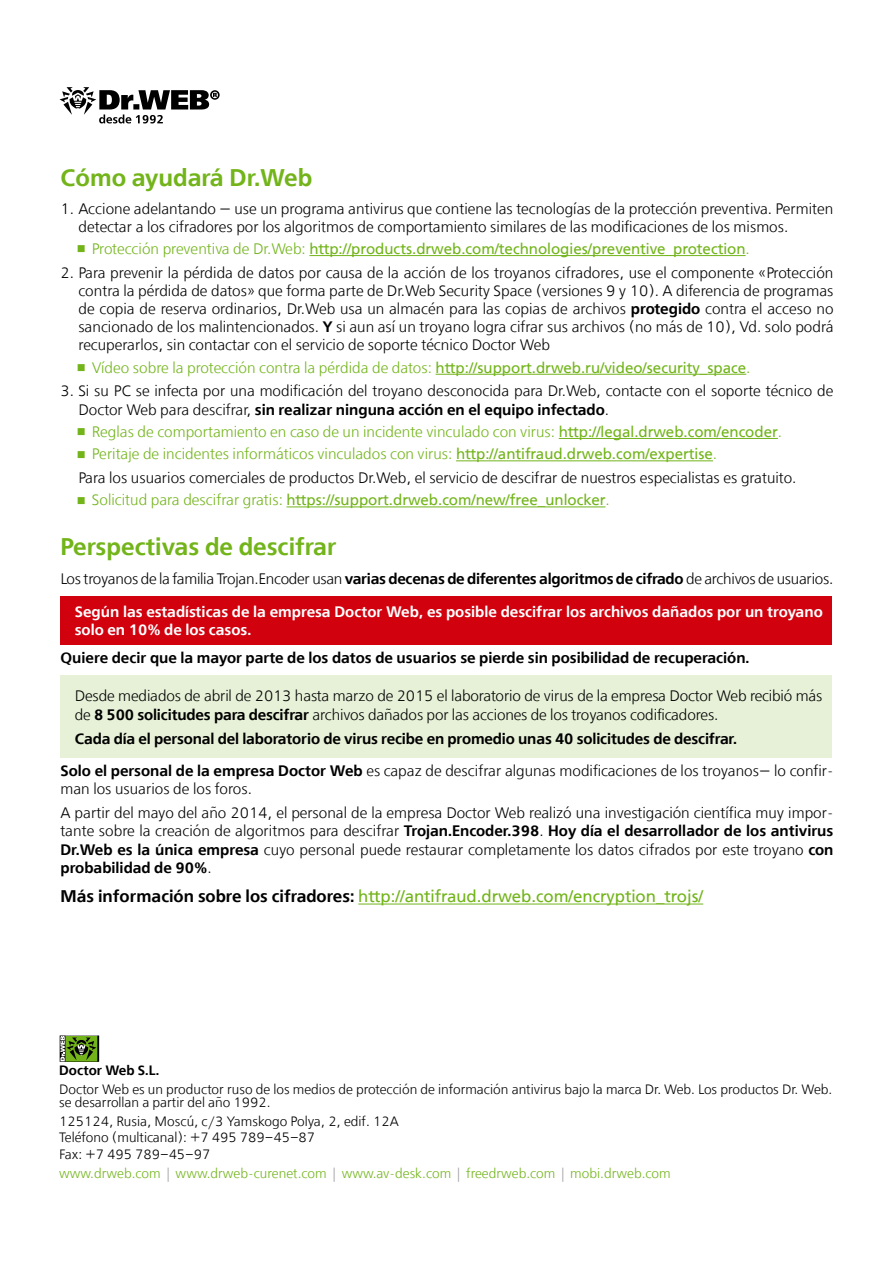
<style>
.page{position:relative;width:893px;height:1263px;background:#fff}
.page>*{position:absolute;margin:0;border:0;box-sizing:border-box;transform-origin:0 0}
.t1{font:24px "Free Set Demi Bold A";color:#72b41a}
.t2{font:16.8px "Free Set A";color:#72b41a}
.t3{font:15.15px/18.1px "Free Set Light A";color:#000}
.t4{font:15.15px "Free Set Demi Bold A";color:#000}
.t5{font:15.15px "Free Set Light A";color:#72b41a}
.t6{font:15.15px "Free Set A";color:#72b41a}
.t7{font:15.15px/18.1px "Free Set Demi Bold A";color:#fff}
.t8{font:15.15px "Free Set Light A";letter-spacing:-.02em;color:#000}
.t9{font:13.5px/16.4px "Free Set Light A";color:#000}
.t10{font:13.5px "Free Set Light A";color:#72b41a}
.t11{font:13.5px "Free Set Demi Bold A";color:#000}
.s1{font-family:"Free Set Light A"}
.s2{font-family:"Free Set Demi Bold A"}
.s3{font-family:"Free Set A"}
.s4{font-family:"Free Set Demi Bold A";color:#000}
.s5{color:#98989c}
</style>
<div class="page">
<hr style="left:309px;top:255px;width:437px;height:1px;background:#72b41a">
<hr style="left:436px;top:374px;width:310px;height:1px;background:#72b41a">
<hr style="left:559px;top:438px;width:219px;height:1px;background:#72b41a">
<hr style="left:456px;top:460px;width:257px;height:1px;background:#72b41a">
<hr style="left:286px;top:506px;width:319px;height:1px;background:#72b41a">
<hr style="left:358px;top:904px;width:345px;height:1px;background:#72b41a">
<div style="left:60px;top:596px;width:772px;height:49px;background:#d1010e"></div>
<div style="left:60px;top:675px;width:772px;height:83px;background:#e7f1d8"></div>
<svg style="left:60px;top:1035px;width:39px;height:27px"></svg>
<svg style="left:60px;top:87px;width:160px;height:36px"></svg>
<h1 class="t1" style="left:60px;top:163px;width:253px">Cómo ayudará Dr.Web</h1>
<p class="t3" style="left:78px;top:200px;width:756px;text-indent:-18px">1. Accione adelantando — use un programa antivirus que contiene las tecnologías de la protección preventiva. Permiten detectar a los cifradores por los algoritmos de comportamiento similares de las modificaciones de los mismos.</p>
<p class="t6" style="left:92px;top:240px;width:659px"><span class="s1">Protección preventiva de Dr.Web:</span> http://products.drweb.com/technologies/preventive_protection<span class="s1">.</span></p>
<p class="t3" style="left:78px;top:264px;width:757px;text-align:justify;text-indent:-18px">2. Para prevenir la pérdida de datos por causa de la acción de los troyanos cifradores, use el componente «Protección contra la pérdida de datos» que forma parte de Dr.Web Security Space (versiones 9 y 10). A diferencia de programas de copia de reserva ordinarios, Dr.Web usa un almacén para las copias de archivos <span class="s2">protegido</span> contra el acceso no sancionado de los malintencionados. <span class="s2">Y</span> si aun así un troyano logra cifrar sus archivos (no más de 10), Vd. solo podrá recuperarlos, sin contactar con el servicio de soporte técnico Doctor Web</p>
<p class="t5" style="left:92px;top:359px;width:660px">Vídeo sobre la protección contra la pérdida de datos: <span class="s3">http://support.drweb.ru/video/security_space</span>.</p>
<p class="t3" style="left:60px;top:382px;width:774px">3. Si su PC se infecta por una modificación del troyano desconocida para Dr.Web, contacte con el soporte técnico de</p>
<p class="t4" style="left:78px;top:400px;width:532px"><span class="s1">Doctor Web para descifrar,</span> sin realizar ninguna acción en el equipo infectado<span class="s1">.</span></p>
<p class="t5" style="left:92px;top:423px;width:692px">Reglas de comportamiento en caso de un incidente vinculado con virus: <span class="s3">http://legal.drweb.com/encoder</span>.</p>
<p class="t5" style="left:92px;top:445px;width:627px">Peritaje de incidentes informáticos vinculados con virus: <span class="s3">http://antifraud.drweb.com/expertise</span>.</p>
<p class="t3" style="left:78px;top:469px;width:719px">Para los usuarios comerciales de productos Dr.Web, el servicio de descifrar de nuestros especialistas es gratuito.</p>
<p class="t6" style="left:92px;top:491px;width:519px"><span class="s1">Solicitud para descifrar gratis:</span> https://support.drweb.com/new/free_unlocker<span class="s1">.</span></p>
<h1 class="t1" style="left:60px;top:533px;width:278px">Perspectivas de descifrar</h1>
<p class="t8" style="left:60px;top:570px;width:774px">Los troyanos de la familia Trojan.Encoder usan <span class="s2">varias decenas de diferentes algoritmos de cifrado</span> de archivos de usuarios.</p>
<p class="t7" style="left:75px;top:603px;width:749px">Según las estadísticas de la empresa Doctor Web, es posible descifrar los archivos dañados por un troyano solo en 10% de los casos.</p>
<p class="t4" style="left:60px;top:648px;width:691px">Quiere decir que la mayor parte de los datos de usuarios se pierde sin posibilidad de recuperación.</p>
<p class="t3" style="left:75px;top:687px;width:749px">Desde mediados de abril de 2013 hasta marzo de 2015 el laboratorio de virus de la empresa Doctor Web recibió más de <span class="s2">8 500 solicitudes para descifrar</span> archivos dañados por las acciones de los troyanos codificadores.</p>
<p class="t4" style="left:75px;top:730px;width:664px">Cada día el personal del laboratorio de virus recibe en promedio unas 40 solicitudes de descifrar.</p>
<p class="t3" style="left:60px;top:762px;width:774px"><span class="s2">Solo el personal de la empresa Doctor Web</span> es capaz de descifrar algunas modificaciones de los troyanos— lo confir&shy;man los usuarios de los foros.</p>
<p class="t3" style="left:60px;top:804px;width:774px">A partir del mayo del año 2014, el personal de la empresa Doctor Web realizó una investigación científica muy impor-</p>
<p class="t4" style="left:60px;top:822px;width:774px"><span class="s1">tante sobre la creación de algoritmos para descifrar</span> Trojan.Encoder.398<span class="s1">.</span> Hoy día el desarrollador de los antivirus</p>
<p class="t3" style="left:60px;top:840px;width:775px"><span class="s2">Dr.Web es la única empresa</span> cuyo personal puede restaurar completamente los datos cifrados por este troyano <span class="s2">con</span></p>
<p class="t4" style="left:60px;top:858px;width:153px">probabilidad de 90%<span class="s1">.</span></p>
<p class="t2" style="left:60px;top:887px;width:644px"><span class="s4">Más información sobre los cifradores:</span> http://antifraud.drweb.com/encryption_trojs/</p>
<p class="t11" style="left:59px;top:1063px;width:101px">Doctor Web S.L.</p>
<p class="t9" style="left:59px;top:1083px;width:774px;line-height:12.8px">Doctor Web es un productor ruso de los medios de protección de información antivirus bajo la marca Dr. Web. Los productos Dr. Web. se desarrollan a partir del año 1992.</p>
<p class="t9" style="left:59px;top:1113px;width:341px">125124, Rusia, Moscú, c/3 Yamskogo Polya, 2, edif. 12A<br>Teléfono (multicanal): +7 495 789–45–87<br>Fax: +7 495 789–45–97</p>
<p class="t10" style="left:59px;top:1166px;width:613px">www.drweb.com <span class="s5">|</span> www.drweb-curenet.com <span class="s5">|</span> www.av-desk.com <span class="s5">|</span> freedrweb.com <span class="s5">|</span> mobi.drweb.com</p>
</div>
